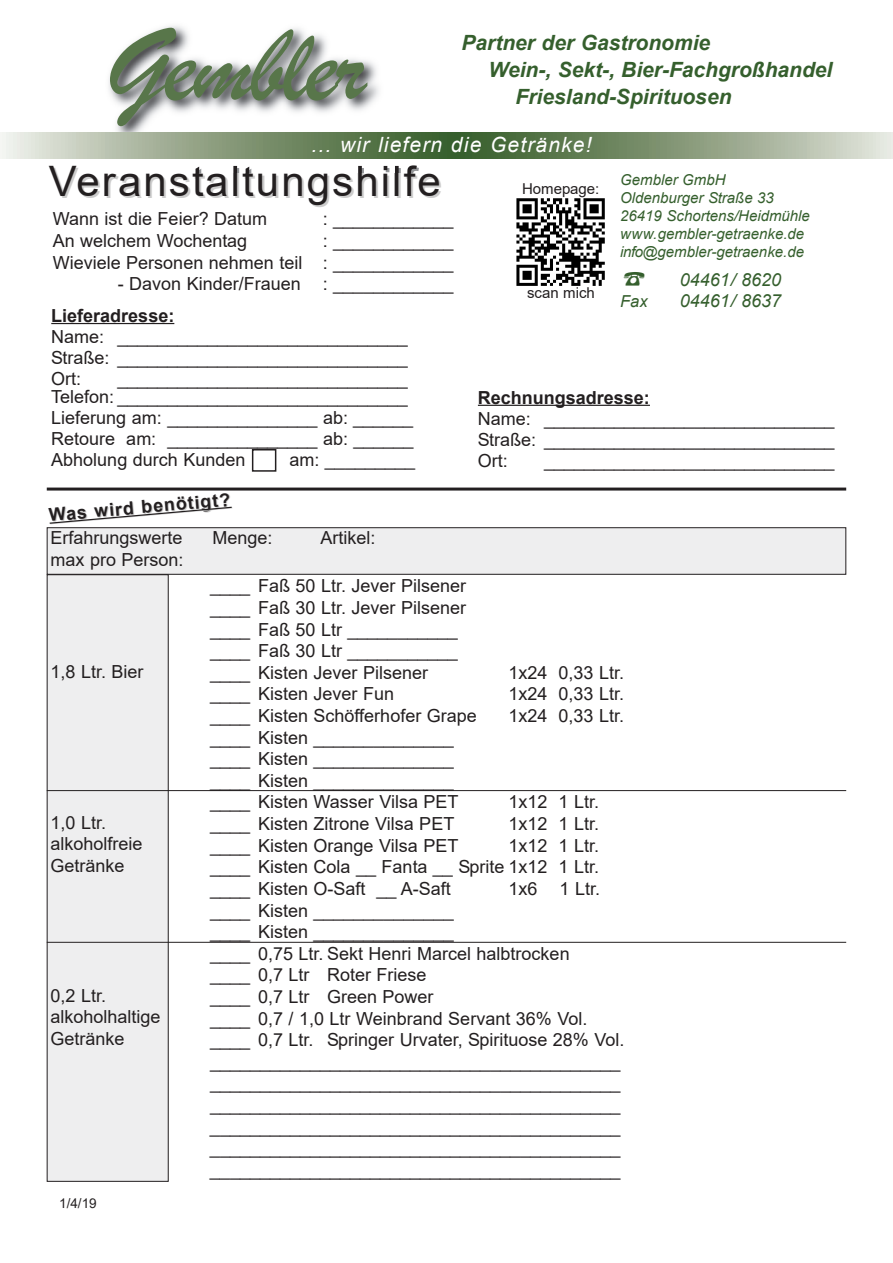
<style>
.page{position:relative;width:893px;height:1263px;background:#fff}
.page>*{position:absolute;margin:0;border:0;box-sizing:border-box;transform-origin:0 0}
.t1{font:108px "Brush Script";letter-spacing:-.02em;color:#58764a}
.t2{font:42px "Arial";letter-spacing:.05em;color:#231f20}
.t3{font:italic 700 21px "Arial";color:#355f2d}
.t4{font:italic 21px "Arial";letter-spacing:.055em;color:#fff}
.t5{font:18px/21.6px "Arial";color:#231f20}
.t6{font:700 18px "Arial";color:#231f20}
.t7{font:italic 18px "Arial";color:#355f2d}
.t8{font:italic 16.5px "Arial";color:#355f2d}
.t9{font:italic 15px/18px "Arial";color:#355f2d}
.t10{font:15px "Arial";color:#231f20}
.t11{font:13.5px "Arial";color:#231f20}
</style>
<div class="page">
<hr style="left:47px;top:488px;width:799px;height:2px;background:#231f20">
<svg style="left:49px;top:506px;width:184px;height:19px"></svg>
<div style="left:47px;top:528px;width:799px;height:46px;background:#eeeeef"></div>
<div style="left:47px;top:527px;width:799px;height:48px;border:1px solid #231f20"></div>
<div style="left:47px;top:575px;width:121px;height:606px;background:#eeeeef"></div>
<div style="left:47px;top:574px;width:122px;height:608px;border:1px solid #231f20"></div>
<hr style="left:47px;top:790px;width:799px;height:1px;background:#231f20">
<hr style="left:47px;top:942px;width:799px;height:1px;background:#231f20">
<hr style="left:51px;top:323px;width:123px;height:1px;background:#231f20">
<hr style="left:478px;top:405px;width:172px;height:1px;background:#231f20">
<img style="left:109px;top:26px;width:310px;height:146px">
<img style="left:194px;top:166px;width:28px;height:6px">
<svg style="left:0;top:132px;width:893px;height:27px;background:#899d7e"></svg>
<div style="left:252px;top:449px;width:24px;height:23px;border:2px solid #231f20"></div>
<img style="left:516px;top:198px;width:89px;height:88px">
<h1 class="t1" style="left:106px;top:3px;width:262px">Gembler</h1>
<p class="t3" style="left:462px;top:31px;width:250px">Partner der Gastronomie</p>
<p class="t3" style="left:489px;top:58px;width:345px">Wein-, Sekt-, Bier-Fachgroßhandel</p>
<p class="t3" style="left:516px;top:85px;width:217px">Friesland-Spirituosen</p>
<p class="t4" style="left:311px;top:133px;width:282px">... wir liefern die Getränke!</p>
<h2 class="t2" style="left:49px;top:158px;width:394px">Veranstaltungshilfe</h2>
<p class="t5" style="left:53px;top:208px;width:216px">Wann ist die Feier? Datum</p>
<p class="t5" style="left:323px;top:208px;width:132px">: ____________</p>
<p class="t5" style="left:53px;top:230px;width:196px">An welchem Wochentag</p>
<p class="t5" style="left:53px;top:230px;width:402px;text-align:right">: ____________<br>Wieviele Personen nehmen teil : ____________</p>
<p class="t5" style="left:118px;top:273px;width:337px">- Davon Kinder/Frauen : ____________</p>
<p class="t6" style="left:51px;top:305px;width:125px">Lieferadresse:</p>
<p class="t5" style="left:51px;top:326px;width:358px;line-height:21px;text-align:justify">Name: _____________________________ Straße: _____________________________ Ort:</p>
<p class="t5" style="left:51px;top:369px;width:358px;line-height:18px;text-align:right">_____________________________<br>Telefon: _____________________________</p>
<p class="t5" style="left:51px;top:407px;width:364px;line-height:21px;text-align:justify">Lieferung am: _______________ ab: ______ Retoure am: _______________ ab: ______ Abholung durch Kunden</p>
<p class="t5" style="left:289px;top:449px;width:127px">am: _________</p>
<p class="t6" style="left:48px;top:505px;width:183px;rotate:-5deg">Was wird benötigt?</p>
<p class="t5" style="left:51px;top:527px;width:134px">Erfahrungswerte</p>
<p class="t5" style="left:213px;top:527px;width:62px">Menge:</p>
<p class="t5" style="left:321px;top:527px;width:57px">Artikel:</p>
<p class="t5" style="left:51px;top:549px;width:135px">max pro Person:</p>
<p class="t5" style="left:51px;top:660px;width:95px">1,8 Ltr. Bier</p>
<p class="t5" style="left:210px;top:575px;width:258px">____ Faß 50 Ltr. Jever Pilsener ____ Faß 30 Ltr. Jever Pilsener ____ Faß 50 Ltr ___________ ____ Faß 30 Ltr ___________ ____ Kisten Jever Pilsener</p>
<p class="t10" style="left:522px;top:180px;width:79px">Homepage:</p>
<p class="t10" style="left:527px;top:284px;width:69px">scan mich</p>
<p class="t9" style="left:620px;top:171px;width:191px">Gembler GmbH<br>Oldenburger Straße 33<br>26419 Schortens/Heidmühle www.gembler-getraenke.de info@gembler-getraenke.de</p>
<p class="t7" style="left:680px;top:269px;width:103px">04461/ 8620</p>
<p class="t8" style="left:620px;top:292px;width:29px">Fax</p>
<p class="t7" style="left:680px;top:290px;width:103px">04461/ 8637</p>
<p class="t6" style="left:478px;top:387px;width:174px">Rechnungsadresse:</p>
<p class="t5" style="left:478px;top:408px;width:358px;line-height:21px;text-align:justify">Name: _____________________________ Straße: _____________________________ Ort:</p>
<p class="t5" style="left:544px;top:449px;width:292px">_____________________________</p>
<p class="t5" style="left:509px;top:662px;width:117px">1x24 0,33 Ltr.</p>
<p class="t5" style="left:51px;top:812px;width:94px">1,0 Ltr. alkoholfreie<br>Getränke</p>
<p class="t5" style="left:51px;top:984px;width:112px">0,2 Ltr. alkoholhaltige<br>Getränke</p>
<p class="t11" style="left:59px;top:1195px;width:39px">1/4/19</p>
<p class="t5" style="left:210px;top:683px;width:186px">____ Kisten Jever Fun</p>
<p class="t5" style="left:509px;top:683px;width:117px">1x24 0,33 Ltr.</p>
<p class="t5" style="left:210px;top:705px;width:268px">____ Kisten Schöfferhofer Grape</p>
<p class="t5" style="left:509px;top:705px;width:117px">1x24 0,33 Ltr.</p>
<p class="t5" style="left:210px;top:727px;width:250px">____ Kisten ______________ ____ Kisten ______________ ____ Kisten ______________ ____ Kisten Wasser Vilsa PET</p>
<p class="t5" style="left:509px;top:791px;width:92px">1x12 1 Ltr.</p>
<p class="t5" style="left:210px;top:813px;width:246px">____ Kisten Zitrone Vilsa PET</p>
<p class="t5" style="left:509px;top:813px;width:92px">1x12 1 Ltr.</p>
<p class="t5" style="left:210px;top:835px;width:250px">____ Kisten Orange Vilsa PET</p>
<p class="t5" style="left:210px;top:835px;width:391px;text-align:justify;text-indent:299px">1x12 1 Ltr. ____ Kisten Cola __ Fanta __ Sprite 1x12 1 Ltr. ____ Kisten O-Saft __ A-Saft</p>
<p class="t5" style="left:509px;top:878px;width:93px">1x6 1 Ltr.</p>
<p class="t5" style="left:210px;top:899px;width:416px">____ Kisten ______________<br>____ Kisten ______________<br>____ 0,75 Ltr. Sekt Henri Marcel halbtrocken<br>____ 0,7 Ltr Roter Friese<br>____ 0,7 Ltr Green Power<br>____ 0,7 / 1,0 Ltr Weinbrand Servant 36% Vol. ____ 0,7 Ltr. Springer Urvater, Spirituose 28% Vol. _________________________________________ _________________________________________ _________________________________________ _________________________________________ _________________________________________ _________________________________________</p>
</div>
